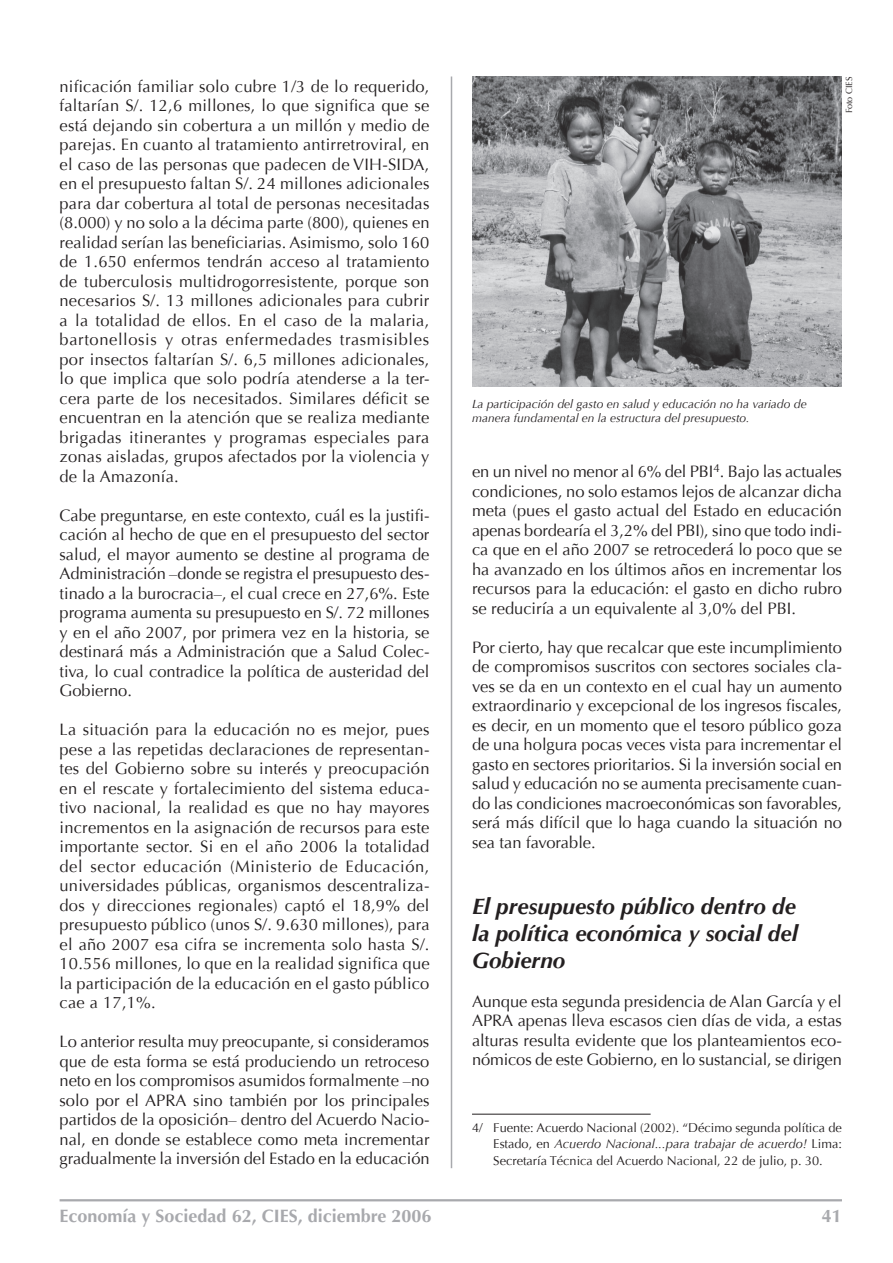
<style>
.page{position:relative;width:893px;height:1263px;background:#fff}
.page>*{position:absolute;margin:0;border:0;box-sizing:border-box;transform-origin:0 0}
.t1{font:italic 700 22.5px/27px "Optima";color:#231f20;text-align:justify}
.t2{font:700 18px "Optima LH East A";color:#a8a9ad}
.t3{font:16.5px/19.5px "Optima";color:#231f20;text-align:justify}
.t4{font:12.75px/16.5px "Optima";color:#231f20;text-align:justify}
.t5{font:italic 12px/14.4px "Optima";color:#231f20}
.t6{font:9px "Optima";color:#231f20}
.s1{font-style:italic}
</style>
<div class="page">
<hr style="left:60px;top:1199px;width:782px;height:2px;background:#a8a9ad">
<hr style="left:451px;top:76px;width:1px;height:1092px;background:#a8a9ad">
<hr style="left:472px;top:1114px;width:179px;height:1px;background:#231f20">
<img style="left:472px;top:77px;width:370px;height:310px">
<p class="t3" style="left:60px;top:77px;width:372px">nificación familiar solo cubre 1/3 de lo requerido, faltarían S/. 12,6 millones, lo que significa que se está dejando sin cobertura a un millón y medio de parejas. En cuanto al tratamiento antirretroviral, en el caso de las personas que padecen de VIH-SIDA, en el presupuesto faltan S/. 24 millones adicionales para dar cobertura al total de personas necesitadas (8.000) y no solo a la décima parte (800), quienes en realidad serían las beneficiarias. Asimismo, solo 160 de 1.650 enfermos tendrán acceso al tratamiento de tuberculosis multidrogorresistente, porque son necesarios S/. 13 millones adicionales para cubrir a la totalidad de ellos. En el caso de la malaria, bartonellosis y otras enfermedades trasmisibles por insectos faltarían S/. 6,5 millones adicionales, lo que implica que solo podría atenderse a la ter&shy;cera parte de los necesitados. Similares déficit se encuentran en la atención que se realiza mediante brigadas itinerantes y programas especiales para zonas aisladas, grupos afectados por la violencia y de la Amazonía.</p>
<p class="t3" style="left:60px;top:506px;width:371px">Cabe preguntarse, en este contexto, cuál es la justifi&shy;cación al hecho de que en el presupuesto del sector salud, el mayor aumento se destine al programa de Administración –donde se registra el presupuesto des&shy;tinado a la burocracia–, el cual crece en 27,6%. Este programa aumenta su presupuesto en S/. 72 millones y en el año 2007, por primera vez en la historia, se destinará más a Administración que a Salud Colec&shy;tiva, lo cual contradice la política de austeridad del Gobierno.</p>
<p class="t3" style="left:60px;top:720px;width:372px">La situación para la educación no es mejor, pues pese a las repetidas declaraciones de representan&shy;tes del Gobierno sobre su interés y preocupación en el rescate y fortalecimiento del sistema educa&shy;tivo nacional, la realidad es que no hay mayores incrementos en la asignación de recursos para este importante sector. Si en el año 2006 la totalidad del sector educación (Ministerio de Educación, universidades públicas, organismos descentraliza&shy;dos y direcciones regionales) captó el 18,9% del presupuesto público (unos S/. 9.630 millones), para el año 2007 esa cifra se incrementa solo hasta S/.<br>10.556 millones, lo que en la realidad significa que la participación de la educación en el gasto público cae a 17,1%.</p>
<p class="t3" style="left:60px;top:1032px;width:372px">Lo anterior resulta muy preocupante, si consideramos que de esta forma se está produciendo un retroceso neto en los compromisos asumidos formalmente –no solo por el APRA sino también por los principales partidos de la oposición– dentro del Acuerdo Nacio&shy;nal, en donde se establece como meta incrementar gradualmente la inversión del Estado en la educación</p>
<p class="t6" style="left:844px;top:113px;width:38px;rotate:-90deg">Foto CIES</p>
<p class="t5" style="left:472px;top:397px;width:336px">La participación del gasto en salud y educación no ha variado de manera fundamental en la estructura del presupuesto.</p>
<p class="t3" style="left:472px;top:462px;width:372px">en un nivel no menor al 6% del PBI<sup>4</sup>. Bajo las actuales condiciones, no solo estamos lejos de alcanzar dicha meta (pues el gasto actual del Estado en educación apenas bordearía el 3,2% del PBI), sino que todo indi&shy;ca que en el año 2007 se retrocederá lo poco que se ha avanzado en los últimos años en incrementar los recursos para la educación: el gasto en dicho rubro se reduciría a un equivalente al 3,0% del PBI.</p>
<p class="t3" style="left:472px;top:638px;width:372px">Por cierto, hay que recalcar que este incumplimiento de compromisos suscritos con sectores sociales cla&shy;ves se da en un contexto en el cual hay un aumento extraordinario y excepcional de los ingresos fiscales, es decir, en un momento que el tesoro público goza de una holgura pocas veces vista para incrementar el gasto en sectores prioritarios. Si la inversión social en salud y educación no se aumenta precisamente cuan&shy;do las condiciones macroeconómicas son favorables, será más difícil que lo haga cuando la situación no sea tan favorable.</p>
<h1 class="t1" style="left:472px;top:893px;width:327px">El presupuesto público dentro de la política económica y social del Gobierno</h1>
<p class="t3" style="left:472px;top:992px;width:371px">Aunque esta segunda presidencia de Alan García y el APRA apenas lleva escasos cien días de vida, a estas alturas resulta evidente que los planteamientos eco&shy;nómicos de este Gobierno, en lo sustancial, se dirigen</p>
<p class="t4" style="left:493px;top:1119px;width:350px;text-indent:-21px">4/ Fuente: Acuerdo Nacional (2002). “Décimo segunda política de Estado, en <span class="s1">Acuerdo Nacional...para trabajar de acuerdo!</span> Lima:<br>Secretaría Técnica del Acuerdo Nacional, 22 de julio, p. 30.</p>
<p class="t2" style="left:60px;top:1204px;width:373px">Economía y Sociedad 62, CIES, diciembre 2006</p>
<p class="t2" style="left:822px;top:1204px;width:22px">41</p>
</div>
